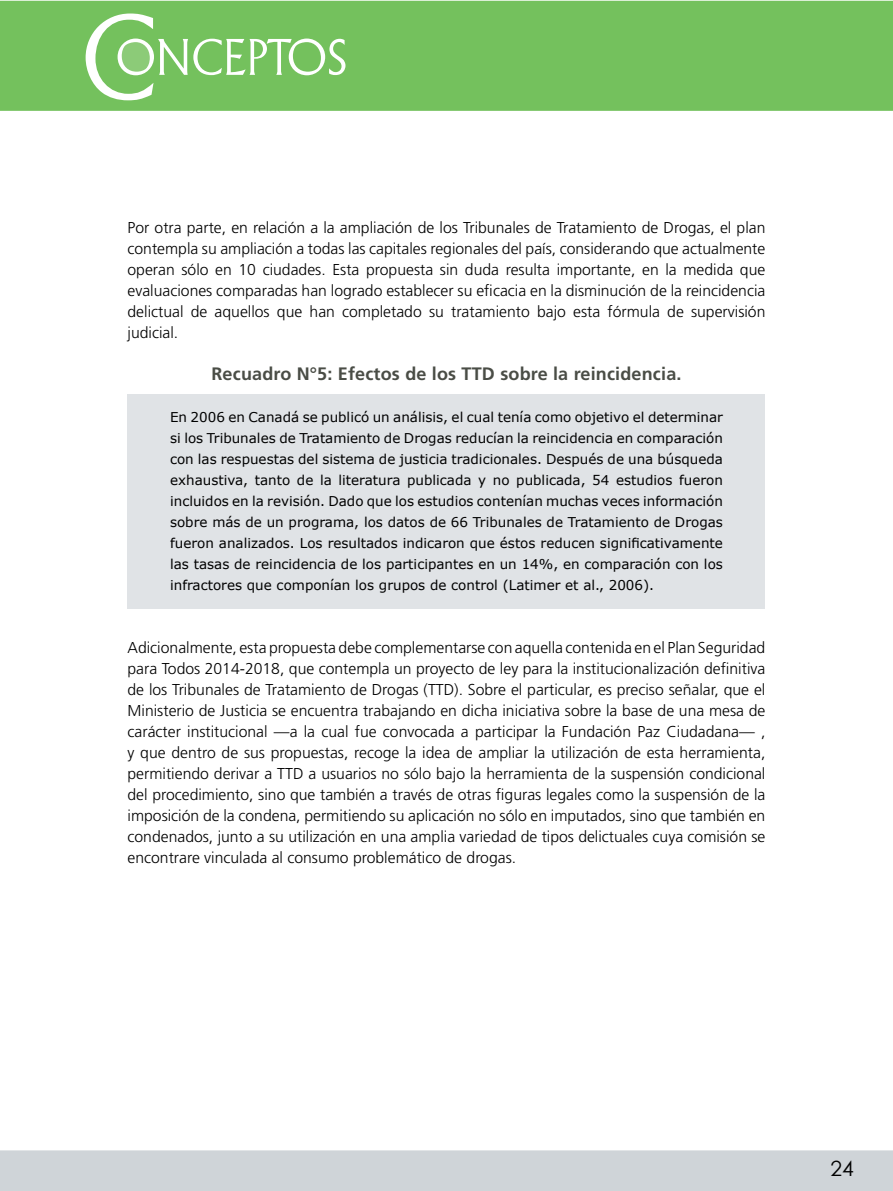
<style>
.page{position:relative;width:893px;height:1191px;background:#fff}
.page>*{position:absolute;margin:0;border:0;box-sizing:border-box;transform-origin:0 0}
.t1{font:21px "Century Gothic";color:#000}
.t2{font:700 18px "Frutiger LT Std";letter-spacing:.01em;color:#4a4d46}
.t3{font:300 15.75px/21px "Frutiger LT Std";color:#000;text-align:justify}
.t4{font:13.5px/21px "Verdana";color:#000;text-align:justify}
</style>
<div class="page">
<div style="left:0;top:1px;width:893px;height:110px;background:#74c15d"></div>
<svg style="left:86px;top:14px;width:259px;height:86px;background:#8bcb78"></svg>
<div style="left:0;top:1150px;width:893px;height:41px;background:#cfd4d8"></div>
<div style="left:128px;top:395px;width:637px;height:214px;background:#e0e3e6"></div>
<p class="t3" style="left:128px;top:217px;width:639px">Por otra parte, en relación a la ampliación de los Tribunales de Tratamiento de Drogas, el plan contempla su ampliación a todas las capitales regionales del país, considerando que actualmente operan sólo en 10 ciudades. Esta propuesta sin duda resulta importante, en la medida que evaluaciones comparadas han logrado establecer su eficacia en la disminución de la reincidencia delictual de aquellos que han completado su tratamiento bajo esta fórmula de supervisión judicial.</p>
<p class="t2" style="left:211px;top:363px;width:472px">Recuadro N°5: Efectos de los TTD sobre la reincidencia.</p>
<p class="t4" style="left:170px;top:406px;width:554px">En 2006 en Canadá se publicó un análisis, el cual tenía como objetivo el determinar si los Tribunales de Tratamiento de Drogas reducían la reincidencia en comparación con las respuestas del sistema de justicia tradicionales. Después de una búsqueda exhaustiva, tanto de la literatura publicada y no publicada, 54 estudios fueron incluidos en la revisión. Dado que los estudios contenían muchas veces información sobre más de un programa, los datos de 66 Tribunales de Tratamiento de Drogas fueron analizados. Los resultados indicaron que éstos reducen significativamente las tasas de reincidencia de los participantes en un 14%, en comparación con los infractores que componían los grupos de control (Latimer et al., 2006).</p>
<p class="t3" style="left:128px;top:637px;width:639px">Adicionalmente, esta propuesta debe complementarse con aquella contenida en el Plan Seguridad para Todos 2014-2018, que contempla un proyecto de ley para la institucionalización definitiva de los Tribunales de Tratamiento de Drogas (TTD). Sobre el particular, es preciso señalar, que el Ministerio de Justicia se encuentra trabajando en dicha iniciativa sobre la base de una mesa de carácter institucional —a la cual fue convocada a participar la Fundación Paz Ciudadana— , y que dentro de sus propuestas, recoge la idea de ampliar la utilización de esta herramienta, permitiendo derivar a TTD a usuarios no sólo bajo la herramienta de la suspensión condicional del procedimiento, sino que también a través de otras figuras legales como la suspensión de la imposición de la condena, permitiendo su aplicación no sólo en imputados, sino que también en condenados, junto a su utilización en una amplia variedad de tipos delictuales cuya comisión se encontrare vinculada al consumo problemático de drogas.</p>
<h1 class="t1" style="left:830px;top:1155px;width:25px">24</h1>
</div>
